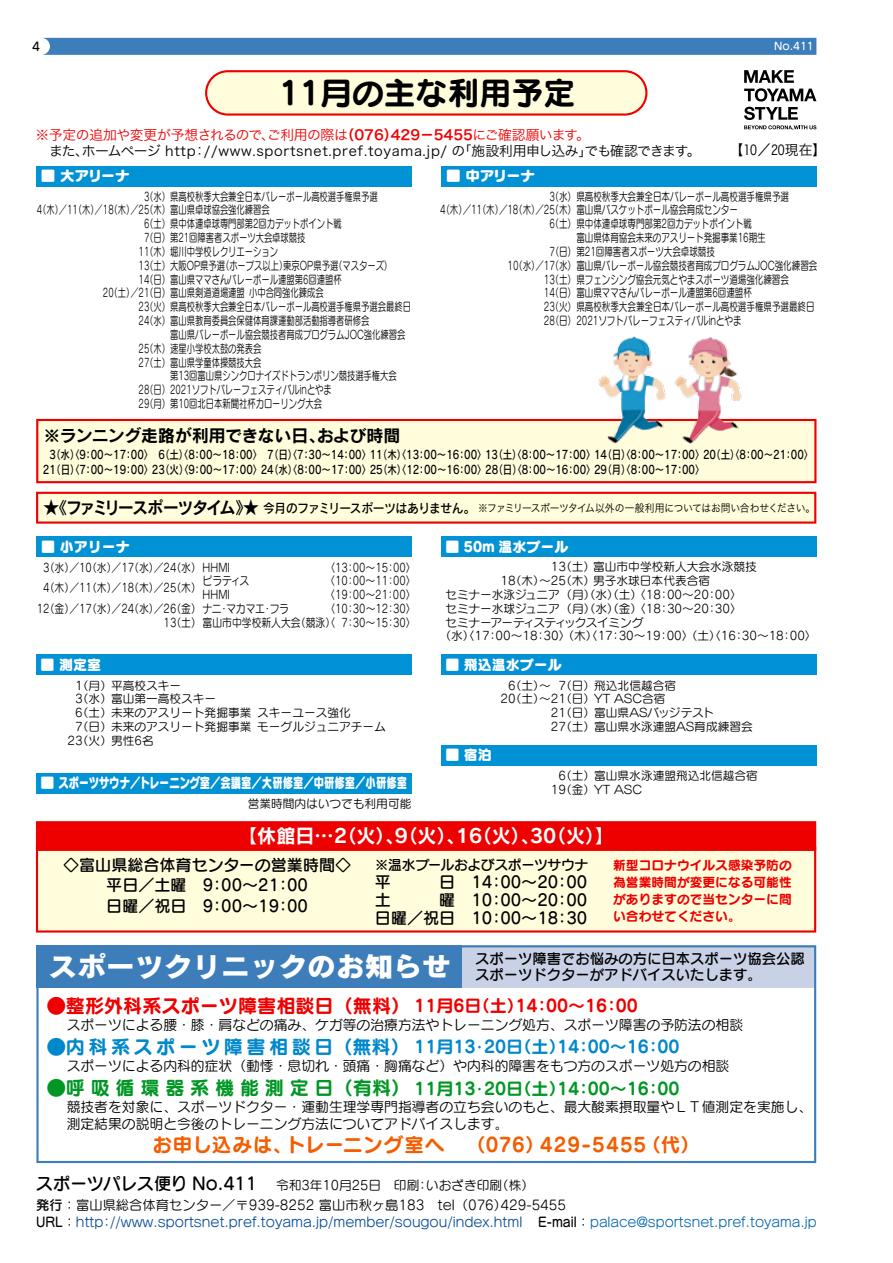
<style>
.page{position:relative;width:893px;height:1263px;background:#fff}
.page>*{position:absolute;margin:0;border:0;box-sizing:border-box;transform-origin:0 0}
.t1{font:31.95px "Seurat Pro B";color:#000}
.t2{font:19.5px "Seurat Pro B";letter-spacing:.045em;color:#f45e00}
.t3{font:19.2px "Rodin Pro B";color:#fff}
.t4{font:19.2px "Seurat Pro B";color:#ef0000}
.t5{font:19.2px "Seurat Pro B";letter-spacing:.18em;color:#0088cb}
.t6{font:19.2px "Seurat Pro B";letter-spacing:.3em;color:#009724}
.t7{font:16.95px "Seurat Pro B";color:#0088cb}
.t8{font:16.95px "Seurat Pro B";color:#009724}
.t9{font:16.95px "Rodin Pro B";letter-spacing:-.02em;color:#000}
.t10{font:16.95px "Seurat Pro B";color:#ef0000}
.t11{font:16.05px/20.7px "Seurat Pro DB";color:#000;text-align:center}
.t12{font:14.25px/16.6px "Seurat Pro DB";color:#000}
.t13{font:13.95px "Seurat Pro EB";color:#fff}
.t14{font:13.95px "Seurat Pro EB";color:#fff;scale:1.04 1}
.t15{font:13.8px/17px "Seurat Pro M";color:#000}
.t16{font:13.8px "Seurat Pro DB";letter-spacing:-.02em;color:#000}
.t17{font:13.65px/15.9px "Hira Kaku Pro W3";letter-spacing:-.02em;color:#000}
.t18{font:13.35px/16.5px "Seurat Pro M";color:#004794}
.t19{font:12.75px/17px "Seurat Pro B";color:#ef0000;text-align:justify}
.t20{font:12.75px "Seurat Pro M";color:#000}
.t21{font:12px "Seurat Pro DB";color:#000}
.t22{font:11.7px/13.8px "Seurat Pro M";color:#000;scale:.71 1}
.t23{font:11.7px/13.8px "Seurat Pro M";color:#000}
.t24{font:11.7px "Seurat Pro M";color:#000;scale:.73 1}
.t25{font:11.7px/14.9px "Rodin Pro DB";letter-spacing:-.005em;color:#000;scale:.81 1}
.t26{font:11.7px/13.8px "Seurat Pro M";color:#000;text-align:right;scale:.84 1}
.t27{font:11.7px "Seurat Pro M";letter-spacing:-.07em;color:#000}
.t28{font:11.7px "Seurat Pro M";letter-spacing:-.06em;color:#000;scale:.84 1}
.t29{font:10.65px "Hira Kaku Pro W3";letter-spacing:-.045em;color:#000;scale:.92 1}
.t30{font:10.5px "Seurat Pro DB";color:#fff}
.s1{color:#ef0000}
.s2{font-family:"Hira Kaku Pro W6";color:#ef0000}
.s3{font-family:"Rodin Pro B";font-size:16.95px}
.s4{font-family:"Rodin Pro DB";font-size:12.75px}
.s5{font-family:"Seurat Pro DB";font-size:17.25px}
.s6{font-family:"Seurat Pro DB";color:#000}
.s7{color:#000}
.s8{color:#0065ab}
</style>
<div class="page">
<div style="left:42px;top:38px;width:774px;height:17px;background:#3d7db9"></div>
<svg style="left:205px;top:70px;width:442px;height:46px;background:#fde4c7"></svg>
<div style="left:36px;top:851px;width:780px;height:81px;background:#fffddc"></div>
<div style="left:36px;top:821px;width:780px;height:30px;background:#ef0000"></div>
<div style="left:441px;top:166px;width:375px;height:20px;background:#0092d5"></div>
<div style="left:36px;top:166px;width:375px;height:20px;background:#0092d5"></div>
<svg style="left:744px;top:70px;width:72px;height:60px"></svg>
<div style="left:36px;top:773px;width:376px;height:20px;background:#0092d5"></div>
<svg style="left:36px;top:419px;width:780px;height:64px;background:#fdeccd"></svg>
<svg style="left:36px;top:492px;width:780px;height:32px;background:#fcdbbf"></svg>
<svg style="left:36px;top:945px;width:780px;height:218px"></svg>
<div style="left:441px;top:655px;width:375px;height:20px;background:#0092d5"></div>
<div style="left:36px;top:655px;width:376px;height:20px;background:#0092d5"></div>
<div style="left:36px;top:536px;width:375px;height:21px;background:#0092d5"></div>
<img style="left:594px;top:336px;width:71px;height:110px">
<img style="left:665px;top:337px;width:80px;height:109px">
<div style="left:441px;top:745px;width:375px;height:21px;background:#0092d5"></div>
<div style="left:441px;top:536px;width:375px;height:21px;background:#0092d5"></div>
<p class="t21" style="left:32px;top:38px;width:9px">4</p>
<p class="t30" style="left:774px;top:40px;width:41px">No.411</p>
<h1 class="t1" style="left:279px;top:71px;width:298px">11月の主な利用予定</h1>
<p class="t17" style="left:36px;top:126px;width:666px"><span class="s1">※予定の追加や変更が予想されるので、ご利用の際は</span><span class="s2">（076）429－5455</span><span class="s1">にご確認願います。<br></span>　また、ホームページ http：//www.sportsnet.pref.toyama.jp/ の「施設利用申し込み」でも確認できます。</p>
<p class="t17" style="left:730px;top:141px;width:98px">【10／20現在】</p>
<p class="t14" style="left:41px;top:166px;width:87px">■ 大アリーナ</p>
<p class="t14" style="left:446px;top:166px;width:87px">■ 中アリーナ</p>
<p class="t22" style="left:144px;top:189px;width:331px">3（水）県高校秋季大会兼全日本バレーボール高校選手権県予選</p>
<p class="t22" style="left:37px;top:203px;width:329px">4（木）／11（木）／18（木）／25（木）富山県卓球協会強化練習会</p>
<p class="t22" style="left:144px;top:217px;width:280px">6（土）県中体連卓球専門部第2回カデットポイント戦</p>
<p class="t22" style="left:144px;top:230px;width:229px">7（日）第21回障害者スポーツ大会卓球競技</p>
<p class="t22" style="left:139px;top:244px;width:198px">11（木）堀川中学校レクリエーション</p>
<p class="t22" style="left:139px;top:258px;width:359px">13（土）大阪OP県予選（ホープス以上）東京OP県予選（マスターズ）</p>
<p class="t22" style="left:139px;top:272px;width:287px">14（日）富山県ママさんバレーボール連盟第6回連盟杯</p>
<p class="t22" style="left:103px;top:286px;width:313px">20（土）／21（日）富山県剣道道場連盟小中合同強化錬成会</p>
<p class="t22" style="left:139px;top:300px;width:385px">23（火）県高校秋季大会兼全日本バレーボール高校選手権県予選会最終日</p>
<p class="t22" style="left:139px;top:313px;width:327px">24（水）富山県教育委員会保健体育課運動部活動指導者研修会</p>
<p class="t22" style="left:139px;top:341px;width:175px">25（木）速星小学校太鼓の発表会<br>27（土）富山県学童体操競技大会</p>
<p class="t22" style="left:139px;top:382px;width:274px">28（日）2021ソフトバレーフェスティバルinとやま<br>29（月）第10回北日本新聞社杯カローリング大会</p>
<p class="t24" style="left:549px;top:189px;width:330px">3（水）県高校秋季大会兼全日本バレーボール高校選手権県予選</p>
<p class="t24" style="left:440px;top:202px;width:409px">4（木）／11（木）／18（木）／25（木）富山県バスケットボール協会育成センター</p>
<p class="t24" style="left:549px;top:216px;width:279px">6（土）県中体連卓球専門部第2回カデットポイント戦</p>
<p class="t24" style="left:549px;top:244px;width:228px">7（日）第21回障害者スポーツ大会卓球競技</p>
<p class="t24" style="left:508px;top:258px;width:426px">10（水）／17（水）富山県バレーボール協会競技者育成プログラムJOC強化練習会</p>
<p class="t24" style="left:544px;top:272px;width:337px">13（土）県フェンシング協会元気とやまスポーツ道場強化練習会</p>
<p class="t24" style="left:544px;top:285px;width:286px">14（日）富山県ママさんバレーボール連盟第6回連盟杯</p>
<p class="t24" style="left:544px;top:299px;width:372px">23（火）県高校秋季大会兼全日本バレーボール高校選手権県予選最終日</p>
<p class="t24" style="left:544px;top:313px;width:272px">28（日）2021ソフトバレーフェスティバルinとやま</p>
<p class="t24" style="left:576px;top:230px;width:261px">富山県体育協会未来のアスリート発掘事業16期生</p>
<p class="t22" style="left:170px;top:327px;width:333px">富山県バレーボール協会競技者育成プログラムJOC強化練習会</p>
<p class="t22" style="left:170px;top:369px;width:321px">第13回富山県シンクロナイズドトランポリン競技選手権大会</p>
<h3 class="t9" style="left:44px;top:424px;width:358px">※ランニング走路が利用できない日、および時間</h3>
<p class="t25" style="left:43px;top:447px;width:953px;text-indent:6px">3（水）〈9：00～17：00〉 6（土）〈8：00～18：00〉 7（日）〈7：30～14：00〉11（木）〈13：00～16：00〉13（土）〈8：00～17：00〉14（日）〈8：00～17：00〉20（土）〈8：00～21：00〉<br>21（日）〈7：00～19：00〉23（火）〈9：00～17：00〉24（水）〈8：00～17：00〉25（木）〈12：00～16：00〉28（日）〈8：00～16：00〉29（月）〈8：00～17：00〉</p>
<p class="t29" style="left:44px;top:499px;width:840px"><span class="s3">★《ファミリースポーツタイム》★</span> <span class="s4">今月のファミリースポーツはありません。</span> ※ファミリースポーツタイム以外の一般利用についてはお問い合わせください。</p>
<p class="t13" style="left:41px;top:537px;width:90px">■ 小アリーナ</p>
<p class="t28" style="left:43px;top:559px;width:228px">3（水）／10（水）／17（水）／24（水）ＨＨＭＩ</p>
<p class="t26" style="left:325px;top:560px;width:109px">〈13：00～15：00〉</p>
<p class="t26" style="left:203px;top:574px;width:57px">ピラティス</p>
<p class="t26" style="left:325px;top:574px;width:109px">〈10：00～11：00〉</p>
<p class="t26" style="left:202px;top:587px;width:40px">ＨＨＭＩ</p>
<p class="t26" style="left:325px;top:587px;width:109px">〈19：00～21：00〉</p>
<p class="t26" style="left:37px;top:601px;width:302px">12（金）／17（水）／24（水）／26（金）ナニ・マカマエ・フラ</p>
<p class="t26" style="left:43px;top:581px;width:189px">4（木）／11（木）／18（木）／25（木）</p>
<p class="t26" style="left:164px;top:601px;width:302px">〈10：30～12：30〉<br>13（土）富山市中学校新人大会（競泳）〈 7：30～15：30〉</p>
<p class="t13" style="left:445px;top:537px;width:125px">■ 50m 温水プール</p>
<p class="t23" style="left:551px;top:560px;width:208px">13（土）富山市中学校新人大会水泳競技</p>
<p class="t23" style="left:500px;top:573px;width:211px">18（木）～25（木）男子水球日本代表合宿</p>
<p class="t23" style="left:445px;top:587px;width:298px">セミナー水泳ジュニア（月）（水）（土）〈18：00～20：00〉</p>
<p class="t23" style="left:445px;top:601px;width:298px">セミナー水球ジュニア（月）（水）（金）〈18：30～20：30〉</p>
<p class="t27" style="left:445px;top:615px;width:200px">セミナーアーティスティックスイミング</p>
<p class="t23" style="left:439px;top:629px;width:379px">（水）〈17：00～18：30〉（木）〈17：30～19：00〉（土）〈16：30～18：00〉</p>
<p class="t13" style="left:41px;top:655px;width:62px">■ 測定室</p>
<p class="t13" style="left:445px;top:655px;width:118px">■ 飛込温水プール</p>
<p class="t23" style="left:75px;top:678px;width:108px">1（月）平高校スキー</p>
<p class="t23" style="left:75px;top:692px;width:143px">3（水）富山第一高校スキー</p>
<p class="t23" style="left:75px;top:706px;width:277px">6（土）未来のアスリート発掘事業スキーユース強化</p>
<p class="t23" style="left:75px;top:719px;width:312px">7（日）未来のアスリート発掘事業モーグルジュニアチーム</p>
<p class="t23" style="left:68px;top:733px;width:88px">23（火）男性6名</p>
<p class="t23" style="left:508px;top:678px;width:170px">6（土）～ 7（日）飛込北信越合宿</p>
<p class="t23" style="left:500px;top:692px;width:166px">20（土）～21（日）YT ASC合宿</p>
<p class="t27" style="left:551px;top:705px;width:165px">21（日）富山県ＡＳバッジテスト</p>
<p class="t23" style="left:551px;top:719px;width:204px">27（土）富山県水泳連盟AS育成練習会</p>
<p class="t13" style="left:41px;top:773px;width:368px">■ スポーツサウナ／トレーニング室／会議室／大研修室／中研修室／小研修室</p>
<p class="t23" style="left:248px;top:796px;width:165px">営業時間内はいつでも利用可能</p>
<p class="t13" style="left:445px;top:745px;width:48px">■ 宿泊</p>
<p class="t23" style="left:551px;top:769px;width:209px;text-indent:8px">6（土）富山県水泳連盟飛込北信越合宿<br>19（金）YT ASC</p>
<p class="t23" style="left:702px;top:767px;width:25px">　　</p>
<h3 class="t3" style="left:238px;top:823px;width:377px">【休館日…2（火）、9（火）、16（火）、30（火）】</h3>
<h3 class="t11" style="left:63px;top:854px;width:290px">◇富山県総合体育センターの営業時間◇平日／土曜　9：00～21：00<br>日曜／祝日　9：00～19：00</h3>
<p class="t16" style="left:375px;top:855px;width:215px">※温水プールおよびスポーツサウナ</p>
<p class="t19" style="left:613px;top:856px;width:180px">新型コロナウイルス感染予防の為営業時間が変更になる可能性がありますので当センターに問い合わせてください。</p>
<h3 class="t11" style="left:375px;top:872px;width:262px;line-height:18px;text-align:justify">平　　　日　14：00～20：00　　　土　　　曜　10：00～20：00　　　日曜／祝日　10：00～18：30　　　</h3>
<p class="t12" style="left:49px;top:950px;width:757px;text-indent:426px">スポーツ障害でお悩みの方に日本スポーツ協会公認<sup>スポーツクリニックのお知らせ</sup> スポーツドクターがアドバイスいたします。</p>
<h3 class="t4" style="left:47px;top:992px;width:365px">●整形外科系スポーツ障害相談日（無料）</h3>
<p class="t15" style="left:67px;top:1015px;width:678px">スポーツによる腰・膝・肩などの痛み、ケガ等の治療方法やトレーニング処方、スポーツ障害の予防法の相談</p>
<h3 class="t5" style="left:47px;top:1033px;width:365px">●内科系スポーツ障害相談日（無料）</h3>
<p class="t15" style="left:67px;top:1057px;width:664px">スポーツによる内科的症状（動悸・息切れ・頭痛・胸痛など）や内科的障害をもつ方のスポーツ処方の相談</p>
<h3 class="t6" style="left:47px;top:1075px;width:365px">●呼吸循環器系機能測定日（有料）</h3>
<p class="t15" style="left:67px;top:1098px;width:747px">競技者を対象に、スポーツドクター・運動生理学専門指導者の立ち会いのもと、最大酸素摂取量やＬＴ値測定を実施し、測定結果の説明と今後のトレーニング方法についてアドバイスします。</p>
<h3 class="t10" style="left:414px;top:994px;width:225px">11月6日（土）14：00～16：00</h3>
<h3 class="t7" style="left:414px;top:1035px;width:267px">11月13･20日（土）14：00～16：00</h3>
<h3 class="t8" style="left:414px;top:1076px;width:267px">11月13･20日（土）14：00～16：00</h3>
<h2 class="t2" style="left:152px;top:1131px;width:549px">お申し込みは、トレーニング室へ　（076）429-5455（代）</h2>
<p class="t20" style="left:36px;top:1177px;width:500px"><span class="s5">スポーツパレス便り No.411</span> 令和3年10月25日　印刷：いおざき印刷（株）</p>
<p class="t18" style="left:36px;top:1196px;width:782px"><span class="s6">発行</span><span class="s7">：富山県総合体育センター／〒939-8252 富山市秋ヶ島183　tel（076）429-5455<br></span><span class="s6">URL</span><span class="s7">：</span>http：//www.sportsnet.pref.toyama.jp/member/sougou/index.html <span class="s6">E-mail</span><span class="s7">：</span><span class="s8">palace@sportsnet.pref.toyama.jp</span></p>
</div>
